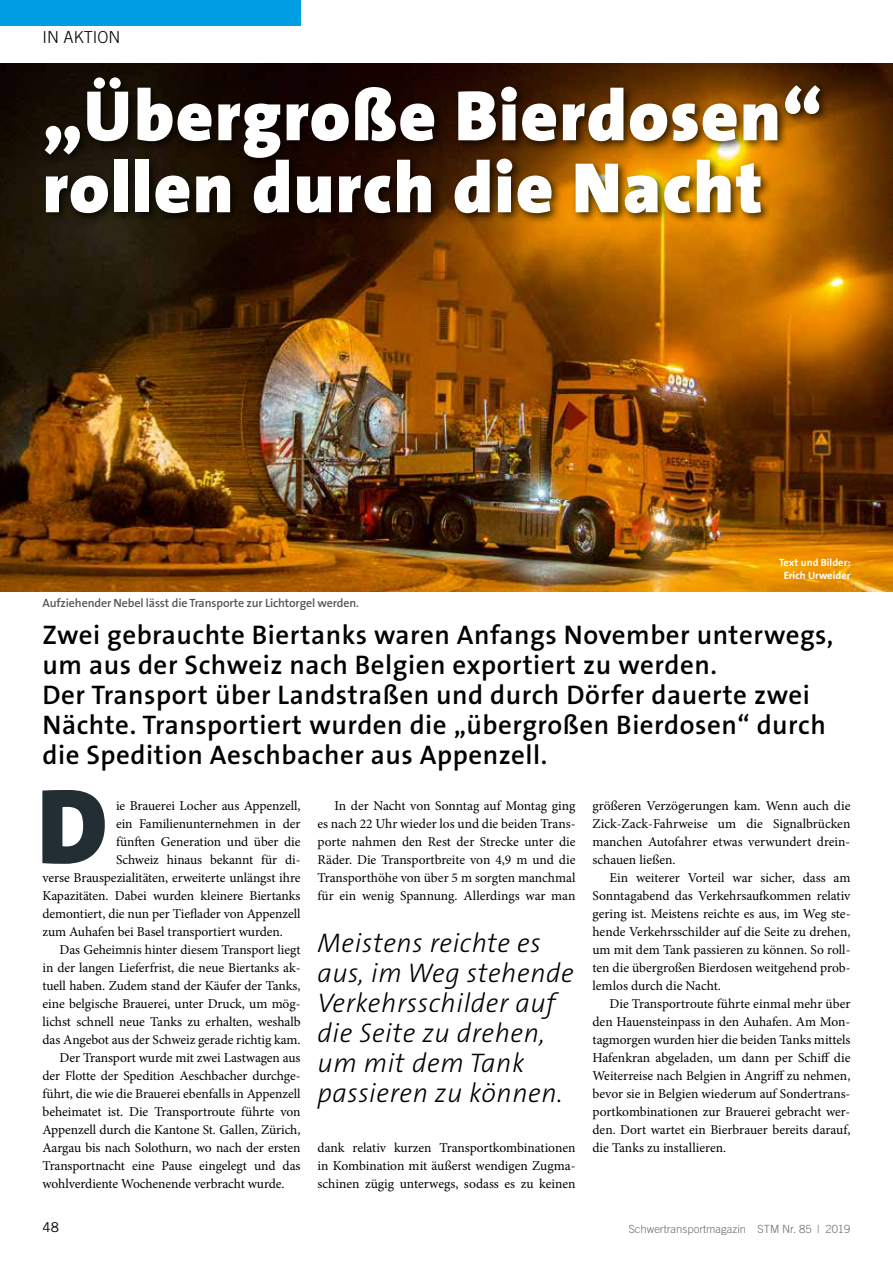
<style>
.page{position:relative;width:893px;height:1263px;background:#fff}
.page>*{position:absolute;margin:0;border:0;box-sizing:border-box;transform-origin:0 0}
.t1{font:900 108px "The Sans B9";color:#222e33}
.t2{font:900 72px/72px "The Sans B9";letter-spacing:.02em;color:#fff}
.t3{font:600 27px/30px "The Sans B6";letter-spacing:.02em;color:#000}
.t4{font:italic 300 27px/30px "The Sans B3";letter-spacing:.02em;color:#000}
.t5{font:300 16.5px "Trade Gothic";color:#000}
.t6{font:13.5px/18px "Minion Pro";letter-spacing:-.005em;color:#000;text-align:justify}
.t7{font:13.5px "Trade Gothic";color:#000}
.t8{font:600 12px "The Sans B6";letter-spacing:-.01em;color:#565655}
.t9{font:300 11.25px "Trade Gothic";color:#6e6e6e}
.t10{font:700 10.5px/13.5px "The Sans B7";color:#fff;text-align:center}
</style>
<div class="page">
<div style="left:0;top:0;width:300px;height:26px;background:#009ee3"></div>
<img style="left:0;top:64px;width:893px;height:527px">
<div style="left:41px;top:73px;width:789px;height:151px;background:#000;opacity:.75"></div>
<p class="t5" style="left:43px;top:27px;width:79px">IN AKTION</p>
<h2 class="t2" style="left:43px;top:82px;width:781px">„Übergroße Bierdosen“ rollen durch die Nacht</h2>
<p class="t8" style="left:43px;top:597px;width:318px">Aufziehender Nebel lässt die Transporte zur Lichtorgel werden.</p>
<p class="t10" style="left:779px;top:556px;width:73px">Text und Bilder:<br>Erich Urweider</p>
<p class="t3" style="left:43px;top:621px;width:792px">Zwei gebrauchte Biertanks waren Anfangs November unterwegs, um aus der Schweiz nach Belgien exportiert zu werden.<br>Der Transport über Landstraßen und durch Dörfer dauerte zwei Nächte. Transportiert wurden die „übergroßen Bierdosen“ durch die Spedition Aeschbacher aus Appenzell.</p>
<h1 class="t1" style="left:37px;top:769px;width:72px">D</h1>
<p class="t6" style="left:317px;top:797px;width:259px;text-indent:17px">In der Nacht von Sonntag auf Montag ging es nach 22 Uhr wieder los und die beiden Trans&shy;porte nahmen den Rest der Strecke unter die Räder. Die Transportbreite von 4,9 m und die Transporthöhe von über 5 m sorgten manchmal für ein wenig Spannung. Allerdings war man</p>
<p class="t6" style="left:116px;top:797px;width:186px">ie Brauerei Locher aus Appenzell,</p>
<p class="t6" style="left:116px;top:815px;width:186px">ein Familienunternehmen in der</p>
<p class="t6" style="left:116px;top:833px;width:186px">fünften Generation und über die</p>
<p class="t6" style="left:116px;top:851px;width:186px">Schweiz hinaus bekannt für di-</p>
<p class="t6" style="left:43px;top:869px;width:259px">verse Brauspezialitäten, erweiterte unlängst ihre</p>
<p class="t6" style="left:43px;top:887px;width:259px">Kapazitäten. Dabei wurden kleinere Biertanks</p>
<p class="t6" style="left:43px;top:905px;width:259px">demontiert, die nun per Tieflader von Appenzell</p>
<p class="t6" style="left:43px;top:923px;width:242px">zum Auhafen bei Basel transportiert wurden.</p>
<p class="t6" style="left:60px;top:941px;width:242px">Das Geheimnis hinter diesem Transport liegt</p>
<p class="t6" style="left:43px;top:959px;width:259px">in der langen Lieferfrist, die neue Biertanks ak-</p>
<p class="t6" style="left:43px;top:977px;width:259px">tuell haben. Zudem stand der Käufer der Tanks,</p>
<p class="t6" style="left:43px;top:995px;width:259px">eine belgische Brauerei, unter Druck, um mög-</p>
<p class="t6" style="left:43px;top:1013px;width:259px">lichst schnell neue Tanks zu erhalten, weshalb</p>
<p class="t6" style="left:43px;top:1031px;width:259px">das Angebot aus der Schweiz gerade richtig kam.</p>
<p class="t6" style="left:60px;top:1049px;width:242px">Der Transport wurde mit zwei Lastwagen aus</p>
<p class="t6" style="left:43px;top:1067px;width:259px">der Flotte der Spedition Aeschbacher durchge-</p>
<p class="t6" style="left:43px;top:1085px;width:259px">führt, die wie die Brauerei ebenfalls in Appenzell</p>
<p class="t6" style="left:43px;top:1103px;width:259px">beheimatet ist. Die Transportroute führte von</p>
<p class="t6" style="left:43px;top:1121px;width:259px">Appenzell durch die Kantone St. Gallen, Zürich,</p>
<p class="t6" style="left:43px;top:1139px;width:259px">Aargau bis nach Solothurn, wo nach der ersten</p>
<p class="t6" style="left:43px;top:1157px;width:259px">Transportnacht eine Pause eingelegt und das</p>
<p class="t6" style="left:43px;top:1175px;width:244px">wohlverdiente Wochenende verbracht wurde.</p>
<h3 class="t4" style="left:317px;top:929px;width:258px">Meistens reichte es aus, im Weg stehende<br>Verkehrsschilder auf die Seite zu drehen, um mit dem Tank passieren zu können.</h3>
<p class="t6" style="left:317px;top:1139px;width:259px">dank relativ kurzen Transportkombinationen in Kombination mit äußerst wendigen Zugma&shy;schinen zügig unterwegs, sodass es zu keinen</p>
<p class="t6" style="left:592px;top:797px;width:259px">größeren Verzögerungen kam. Wenn auch die Zick-Zack-Fahrweise um die Signalbrücken manchen Autofahrer etwas verwundert drein&shy;schauen ließen.</p>
<p class="t6" style="left:592px;top:869px;width:259px;text-indent:17px">Ein weiterer Vorteil war sicher, dass am Sonntagabend das Verkehrsaufkommen relativ gering ist. Meistens reichte es aus, im Weg ste&shy;hende Verkehrsschilder auf die Seite zu drehen, um mit dem Tank passieren zu können. So roll&shy;ten die übergroßen Bierdosen weitgehend prob&shy;lemlos durch die Nacht.</p>
<p class="t6" style="left:592px;top:995px;width:259px;text-indent:17px">Die Transportroute führte einmal mehr über den Hauensteinpass in den Auhafen. Am Mon&shy;tagmorgen wurden hier die beiden Tanks mittels Hafenkran abgeladen, um dann per Schiff die Weiterreise nach Belgien in Angriff zu nehmen, bevor sie in Belgien wiederum auf Sondertrans&shy;portkombinationen zur Brauerei gebracht wer&shy;den. Dort wartet ein Bierbrauer bereits darauf, die Tanks zu installieren.</p>
<p class="t7" style="left:43px;top:1219px;width:18px">48</p>
<p class="t9" style="left:629px;top:1222px;width:223px">Schwertransportmagazin STM Nr. 85 | 2019</p>
</div>
